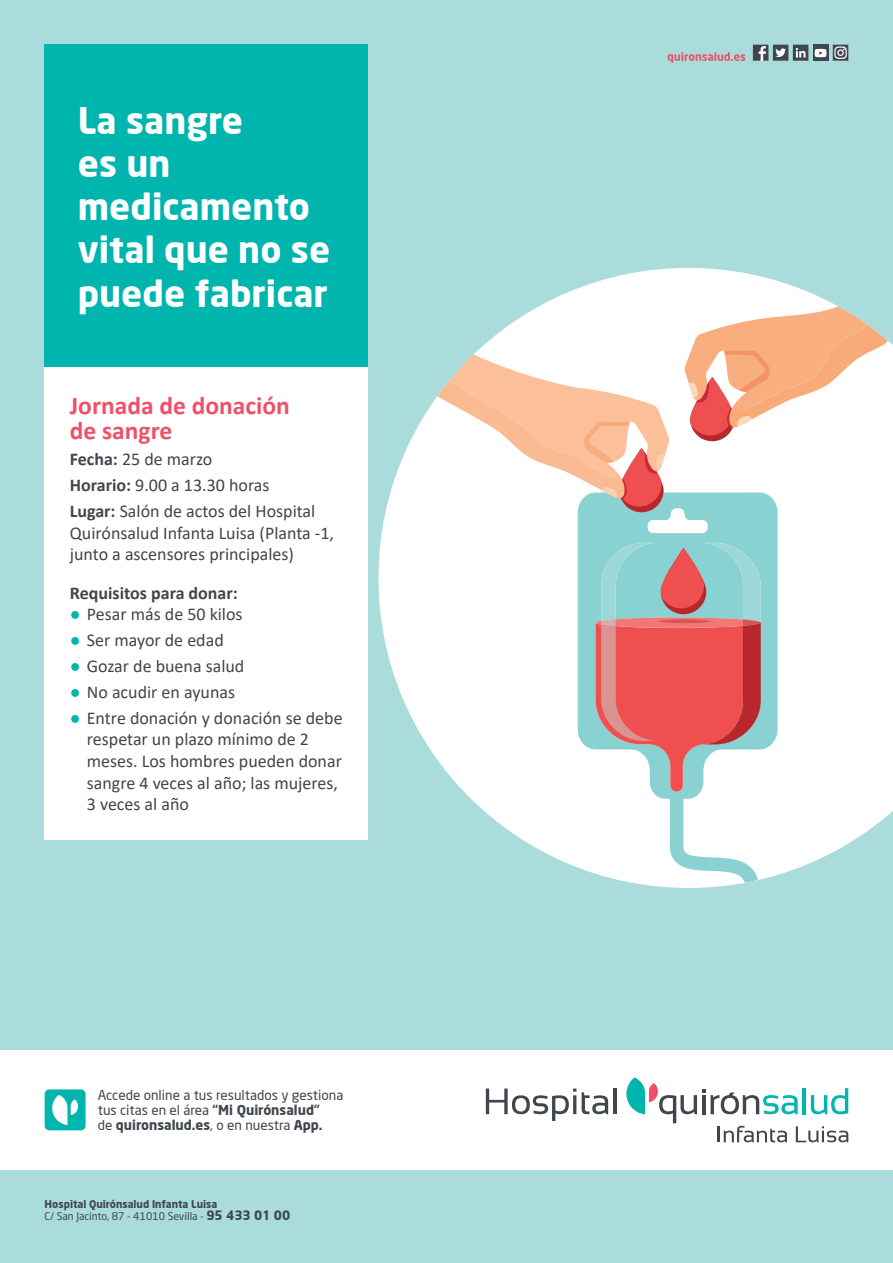
<style>
.page{position:relative;width:893px;height:1263px;background:#a9dcda}
.page>*{position:absolute;margin:0;border:0;box-sizing:border-box;transform-origin:0 0}
.t1{font:700 36px/43.2px "Neo Sans";color:#fff}
.t2{font:700 25.5px/25.5px "Calibri";color:#ef5069}
.t3{font:18px/21.6px "Calibri";color:#3f464d}
.t4{font:700 18px "Calibri";color:#3f464d}
.t5{font:13.5px/15px "Neo Sans";color:#3f464d}
.t6{font:700 13.5px "Neo Sans";color:#3f464d}
.t7{font:10.5px "Neo Sans Std";color:#3f464d}
.t8{font:700 10.5px "Neo Sans";color:#3f464d}
.s1{font-weight:700}
.s2{color:#00b5ae}
.s3{font-weight:500}
.s4{font-weight:400}
.s5{font-family:"Neo Sans";font-weight:700;font-size:12.75px}
</style>
<div class="page">
<div style="left:0;top:1050px;width:893px;height:119px;background:#fff"></div>
<div style="left:45px;top:1089px;width:41px;height:41px;background:#00b5ae;border-radius:5px"></div>
<svg style="left:52px;top:1095px;width:26px;height:30px"></svg>
<hr style="left:802px;top:1088px;width:4px;height:26px;background:#00b5ae">
<svg style="left:811px;top:1088px;width:37px;height:26px"></svg>
<svg style="left:711px;top:1092px;width:87px;height:22px"></svg>
<svg style="left:626px;top:1077px;width:79px;height:46px"></svg>
<svg style="left:486px;top:1088px;width:90px;height:33px"></svg>
<hr style="left:573px;top:1095px;width:3px;height:19px;background:#3f464d">
<svg style="left:582px;top:1092px;width:26px;height:22px"></svg>
<hr style="left:613px;top:1088px;width:3px;height:26px;background:#3f464d">
<svg style="left:718px;top:1126px;width:69px;height:16px"></svg>
<svg style="left:796px;top:1126px;width:52px;height:16px"></svg>
<div style="left:45px;top:45px;width:323px;height:323px;background:#00b5ae"></div>
<div style="left:45px;top:368px;width:323px;height:472px;background:#fff"></div>
<svg style="left:668px;top:52px;width:77px;height:11px"></svg>
<svg style="left:833px;top:45px;width:15px;height:16px"></svg>
<svg style="left:753px;top:45px;width:55px;height:16px"></svg>
<svg style="left:813px;top:45px;width:15px;height:16px"></svg>
<svg style="left:815px;top:49px;width:11px;height:8px"></svg>
<svg style="left:378px;top:268px;width:515px;height:620px;fill:#fff"></svg>
<svg style="left:578px;top:492px;width:200px;height:391px;background:#c7e9e9"></svg>
<svg style="left:595px;top:543px;width:166px;height:249px;background:#cb9191"></svg>
<svg style="left:427px;top:345px;width:242px;height:167px;background:#f5dbcc"></svg>
<svg style="left:684px;top:296px;width:207px;height:145px;background:#f6cfbb"></svg>
<p class="t1" style="left:78px;top:98px;width:254px">La sangre<br>es un medicamento vital que no se puede fabricar</p>
<p class="t2" style="left:70px;top:392px;width:221px">Jornada de donación de sangre</p>
<p class="t3" style="left:70px;top:448px;width:144px"><span class="s1">Fecha:</span> 25 de marzo</p>
<p class="t3" style="left:70px;top:474px;width:201px"><span class="s1">Horario:</span> 9.00 a 13.30 horas</p>
<p class="t3" style="left:70px;top:500px;width:266px"><span class="s1">Lugar:</span> Salón de actos del Hospital<br>Quirónsalud Infanta Luisa (Planta -1, junto a ascensores principales)</p>
<p class="t4" style="left:70px;top:580px;width:170px">Requisitos para donar:</p>
<p class="t3" style="left:70px;top:603px;width:174px"><span class="s2">●</span> Pesar más de 50 kilos</p>
<p class="t3" style="left:70px;top:629px;width:155px"><span class="s2">●</span> Ser mayor de edad</p>
<p class="t3" style="left:70px;top:655px;width:176px"><span class="s2">●</span> Gozar de buena salud</p>
<p class="t3" style="left:70px;top:681px;width:167px"><span class="s2">●</span> No acudir en ayunas</p>
<p class="t3" style="left:87px;top:707px;width:257px;text-indent:-17px"><span class="s2">●</span> Entre donación y donación se debe respetar un plazo mínimo de 2 meses. Los hombres pueden donar sangre 4 veces al año; las mujeres,<br>3 veces al año</p>
<p class="t5" style="left:98px;top:1087px;width:247px">Accede online a tus resultados y gestiona tus citas en el área <span class="s3">“</span><span class="s1">Mi Quirónsalud</span><span class="s3">”</span></p>
<p class="t6" style="left:98px;top:1116px;width:226px"><span class="s4">de</span> quironsalud.es<span class="s4">, o en nuestra</span> App.</p>
<p class="t8" style="left:45px;top:1197px;width:174px">Hospital Quirónsalud Infanta Luisa</p>
<p class="t7" style="left:45px;top:1210px;width:247px">C/ San Jacinto, 87 - 41010 Sevilla - <span class="s5">95 433 01 00</span></p>
</div>
